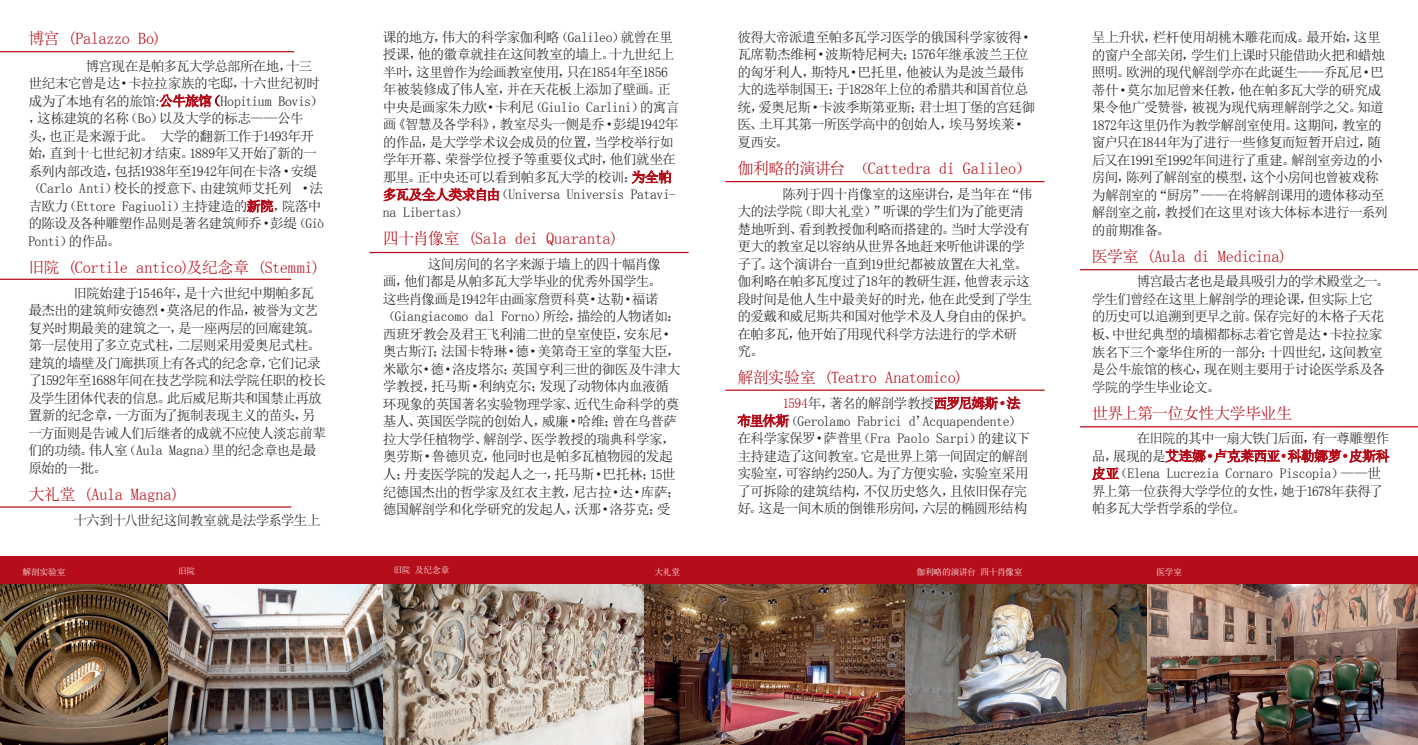
<style>
.page{position:relative;width:1418px;height:745px;background:#fff}
.page>*{position:absolute;margin:0;border:0;box-sizing:border-box;transform-origin:0 0}
.t1{font:16.25px "Sim Sun";letter-spacing:-.025em;color:#b50e1a}
.t2{font:16.25px "Sim Sun";letter-spacing:-.05em;color:#b50e1a}
.t3{font:13.75px/17.5px "Sim Sun";letter-spacing:-.055em;color:#231f20}
.t4{font:8.75px "Sim Sun";letter-spacing:-.015em;color:#fff}
.s1{color:#b50e1a}
</style>
<div class="page">
<img style="left:643px;top:583px;width:262px;height:161px">
<img style="left:168px;top:583px;width:475px;height:161px">
<img style="left:905px;top:583px;width:512px;height:161px">
<img style="left:0;top:583px;width:168px;height:161px">
<svg style="left:631px;top:170px;width:40px;height:14px"></svg>
<svg style="left:383px;top:187px;width:116px;height:14px"></svg>
<svg style="left:933px;top:396px;width:88px;height:14px"></svg>
<svg style="left:737px;top:413px;width:53px;height:14px"></svg>
<svg style="left:1165px;top:448px;width:225px;height:15px"></svg>
<svg style="left:1092px;top:466px;width:27px;height:14px"></svg>
<svg style="left:159px;top:93px;width:61px;height:15px"></svg>
<svg style="left:246px;top:199px;width:28px;height:14px"></svg>
<hr style="left:0;top:51px;width:294px;height:1px;background:#b50e1a">
<hr style="left:369px;top:252px;width:319px;height:1px;background:#b50e1a">
<hr style="left:0;top:278px;width:291px;height:2px;background:#b50e1a">
<hr style="left:0;top:506px;width:291px;height:1px;background:#b50e1a">
<div style="left:0;top:555px;width:1417px;height:28px;background:#b50e1a"></div>
<hr style="left:725px;top:181px;width:319px;height:1px;background:#b50e1a">
<hr style="left:725px;top:389px;width:319px;height:1px;background:#b50e1a">
<hr style="left:1079px;top:269px;width:338px;height:1px;background:#b50e1a">
<hr style="left:1080px;top:426px;width:337px;height:1px;background:#b50e1a">
<p class="t1" style="left:28px;top:30px;width:135px">博宫 (Palazzo Bo)</p>
<p class="t3" style="left:28px;top:57px;width:297px;text-indent:58px">博宫现在是帕多瓦大学总部所在地，十三世纪末它曾是达·卡拉拉家族的宅邸，十六世纪初时成为了本地有名的旅馆:<span class="s1">公牛旅馆</span>（Hopitium Bovis），这栋建筑的名称（Bo）以及大学的标志——公牛<br>头，也正是来源于此。大学的翻新工作于1493年开始，直到十七世纪初才结束。1889年又开始了新的一系列内部改造，包括1938年至1942年间在卡洛·安缇（Carlo Anti）校长的授意下、由建筑师艾托列 ·法吉欧力（Ettore Fagiuoli）主持建造的<span class="s1">新院</span>，院落中的陈设及各种雕塑作品则是著名建筑师乔·彭缇（Giò<br>Ponti）的作品。</p>
<p class="t1" style="left:28px;top:259px;width:293px">旧院 (Cortile antico)及纪念章 (Stemmi)</p>
<p class="t3" style="left:28px;top:284px;width:299px;text-indent:45px">旧院始建于1546年，是十六世纪中期帕多瓦最杰出的建筑师安德烈·莫洛尼的作品，被誉为文艺复兴时期最美的建筑之一，是一座两层的回廊建筑。第一层使用了多立克式柱，二层则采用爱奥尼式柱。建筑的墙壁及门廊拱顶上有各式的纪念章，它们记录了1592年至1688年间在技艺学院和法学院任职的校长及学生团体代表的信息。此后威尼斯共和国禁止再放置新的纪念章，一方面为了扼制表现主义的苗头，另一方面则是告诫人们后继者的成就不应使人淡忘前辈们的功绩。伟人室（Aula Magna）里的纪念章也是最原始的一批。</p>
<p class="t1" style="left:28px;top:485px;width:152px">大礼堂 (Aula Magna)</p>
<p class="t3" style="left:73px;top:510px;width:249px">十六到十八世纪这间教室就是法学系学生上</p>
<p class="t3" style="left:383px;top:28px;width:298px">课的地方，伟大的科学家伽利略（Galileo）就曾在里授课，他的徽章就挂在这间教室的墙上。十九世纪上半叶，这里曾作为绘画教室使用，只在1854年至1856年被装修成了伟人室，并在天花板上添加了壁画。正中央是画家朱力欧·卡利尼（Giulio Carlini）的寓言画《智慧及各学科》，教室尽头一侧是乔·彭缇1942年的作品，是大学学术议会成员的位置，当学校举行如学年开幕、荣誉学位授予等重要仪式时，他们就坐在那里。正中央还可以看到帕多瓦大学的校训：<span class="s1">为全帕多瓦及全人类求自由</span>（Universa Universis Patavi&shy;na Libertas）</p>
<p class="t1" style="left:383px;top:230px;width:237px">四十肖像室 (Sala dei Quaranta)</p>
<p class="t3" style="left:383px;top:255px;width:299px;text-indent:45px">这间房间的名字来源于墙上的四十幅肖像<br>画，他们都是从帕多瓦大学毕业的优秀外国学生。<br>这些肖像画是1942年由画家詹贾科莫·达勒·福诺（Giangiacomo dal Forno）所绘，描绘的人物诸如：西班牙教会及君王飞利浦二世的皇室使臣，安东尼·奥古斯汀；法国卡特琳·德·美第奇王室的掌玺大臣，米歇尔·德·洛皮塔尔；英国亨利三世的御医及牛津大学教授，托马斯·利纳克尔；发现了动物体内血液循环现象的英国著名实验物理学家、近代生命科学的奠基人、英国医学院的创始人，威廉·哈维；曾在乌普萨拉大学任植物学、解剖学、医学教授的瑞典科学家，奥劳斯·鲁德贝克，他同时也是帕多瓦植物园的发起人；丹麦医学院的发起人之一，托马斯·巴托林；15世纪德国杰出的哲学家及红衣主教，尼古拉·达·库萨；德国解剖学和化学研究的发起人，沃那·洛芬克；受</p>
<p class="t3" style="left:737px;top:28px;width:299px">彼得大帝派遣至帕多瓦学习医学的俄国科学家彼得·瓦席勒杰维柯·波斯特尼柯夫；1576年继承波兰王位的匈牙利人，斯特凡·巴托里，他被认为是波兰最伟大的选举制国王；于1828年上位的希腊共和国首位总统，爱奥尼斯·卡波季斯第亚斯；君士坦丁堡的宫廷御医、土耳其第一所医学高中的创始人，埃马努埃莱·夏西安。</p>
<p class="t1" style="left:737px;top:160px;width:295px">伽利略的演讲台（Cattedra di Galileo）</p>
<p class="t3" style="left:737px;top:185px;width:298px;text-indent:45px">陈列于四十肖像室的这座讲台，是当年在“伟大的法学院（即大礼堂）”听课的学生们为了能更清楚地听到、看到教授伽利略而搭建的。当时大学没有更大的教室足以容纳从世界各地赶来听他讲课的学子了。这个演讲台一直到19世纪都被放置在大礼堂。伽利略在帕多瓦度过了18年的教研生涯，他曾表示这段时间是他人生中最美好的时光，他在此受到了学生的爱戴和威尼斯共和国对他学术及人身自由的保护。在帕多瓦，他开始了用现代科学方法进行的学术研究。</p>
<p class="t1" style="left:737px;top:369px;width:227px">解剖实验室 (Teatro Anatomico)</p>
<p class="t3" style="left:737px;top:394px;width:294px;text-indent:45px"><span class="s1">1594</span>年，著名的解剖学教授<span class="s1">西罗尼姆斯·法布里休斯</span>（Gerolamo Fabrici d’Acquapendente）在科学家保罗·萨普里（Fra Paolo Sarpi）的建议下主持建造了这间教室。它是世界上第一间固定的解剖实验室，可容纳约250人。为了方便实验，实验室采用了可拆除的建筑结构，不仅历史悠久，且依旧保存完好。这是一间木质的倒锥形房间，六层的椭圆形结构</p>
<p class="t3" style="left:1091px;top:28px;width:298px">呈上升状，栏杆使用胡桃木雕花而成。最开始，这里的窗户全部关闭，学生们上课时只能借助火把和蜡烛照明。欧洲的现代解剖学亦在此诞生——乔瓦尼·巴蒂什·莫尔加尼曾来任教，他在帕多瓦大学的研究成果令他广受赞誉，被视为现代病理解剖学之父。知道<br>1872年这里仍作为教学解剖室使用。这期间，教室的窗户只在1844年为了进行一些修复而短暂开启过，随后又在1991至1992年间进行了重建。解剖室旁边的小房间，陈列了解剖室的模型，这个小房间也曾被戏称为解剖室的“厨房”——在将解剖课用的遗体移动至解剖室之前，教授们在这里对该大体标本进行一系列的前期准备。</p>
<p class="t1" style="left:1091px;top:248px;width:197px">医学室 (Aula di Medicina)</p>
<p class="t3" style="left:1091px;top:272px;width:299px;text-indent:45px">博宫最古老也是最具吸引力的学术殿堂之一。学生们曾经在这里上解剖学的理论课，但实际上它的历史可以追溯到更早之前。保存完好的木格子天花板、中世纪典型的墙楣都标志着它曾是达·卡拉拉家族名下三个豪华住所的一部分；十四世纪，这间教室是公牛旅馆的核心，现在则主要用于讨论医学系及各学院的学生毕业论文。</p>
<p class="t2" style="left:1091px;top:404px;width:202px">世界上第一位女性大学毕业生</p>
<p class="t3" style="left:1091px;top:429px;width:299px;text-indent:45px">在旧院的其中一扇大铁门后面，有一尊雕塑作品，展现的是<span class="s1">艾连娜·卢克莱西亚·科勒娜萝·皮斯科皮亚</span>（Elena Lucrezia Cornaro Piscopia）——世界上第一位获得大学学位的女性，她于1678年获得了帕多瓦大学哲学系的学位。</p>
<p class="t4" style="left:23px;top:566px;width:45px">解剖实验室</p>
<p class="t4" style="left:178px;top:566px;width:19px">旧院</p>
<p class="t4" style="left:393px;top:565px;width:58px">旧院及纪念章</p>
<p class="t4" style="left:654px;top:566px;width:27px">大礼堂</p>
<p class="t4" style="left:916px;top:566px;width:108px">伽利略的演讲台四十肖像室</p>
<p class="t4" style="left:1156px;top:566px;width:27px">医学室</p>
</div>
